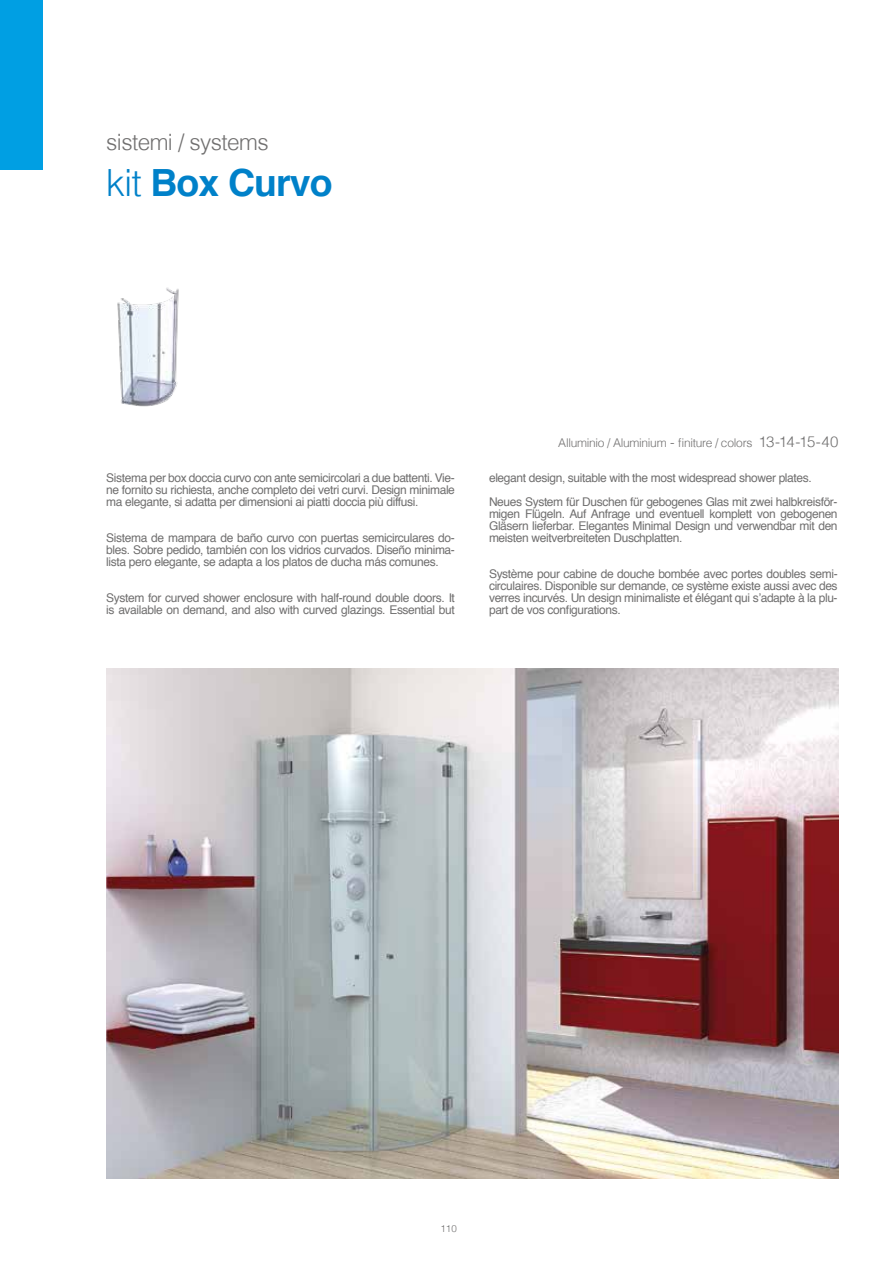
<style>
.page{position:relative;width:893px;height:1263px;background:#fff}
.page>*{position:absolute;margin:0;border:0;box-sizing:border-box;transform-origin:0 0}
.t1{font:700 37.5px "Helvetica";letter-spacing:-.025em;color:#0081c9}
.t2{font:300 22.5px "Helvetica";letter-spacing:-.025em;color:#706f6f}
.t3{font:12px/12px "Helvetica";letter-spacing:-.03em;color:#706f6f;text-align:justify}
.t4{font:300 12px "Helvetica";letter-spacing:-.025em;color:#706f6f}
.t5{font:300 9.75px "Helvetica";color:#706f6f}
.s1{font-weight:300}
.s2{font-size:13.5px}
.s3{font-size:15px}
</style>
<div class="page">
<div style="left:0;top:0;width:43px;height:170px;background:#009fe3"></div>
<img style="left:107px;top:668px;width:732px;height:510px">
<img style="left:117px;top:287px;width:62px;height:119px">
<p class="t2" style="left:106px;top:123px;width:164px">sistemi / systems</p>
<p class="t1" style="left:106px;top:152px;width:228px"><span class="s1">kit</span> Box Curvo</p>
<p class="t3" style="left:106px;top:472px;width:350px">Sistema per box doccia curvo con ante semicircolari a due battenti. Vie&shy;ne fornito su richiesta, anche completo dei vetri curvi. Design minimale ma elegante, si adatta per dimensioni ai piatti doccia più diffusi.</p>
<p class="t3" style="left:106px;top:532px;width:350px">Sistema de mampara de baño curvo con puertas semicirculares do&shy;bles. Sobre pedido, también con los vidrios curvados. Diseño minima&shy;lista pero elegante, se adapta a los platos de ducha más comunes.</p>
<p class="t3" style="left:106px;top:592px;width:350px">System for curved shower enclosure with half-round double doors. It is available on demand, and also with curved glazings. Essential but</p>
<p class="t4" style="left:558px;top:433px;width:282px">Alluminio / Aluminium <span class="s2">-</span> finiture / colors <span class="s3">13-14-15-40</span></p>
<p class="t3" style="left:489px;top:466px;width:350px;line-height:24px">elegant design, suitable with the most widespread shower plates.<br>Neues System für Duschen für gebogenes Glas mit zwei halbkreisför-</p>
<p class="t3" style="left:489px;top:508px;width:350px">migen Flügeln. Auf Anfrage und eventuell komplett von gebogenen Gläsern lieferbar. Elegantes Minimal Design und verwendbar mit den meisten weitverbreiteten Duschplatten.</p>
<p class="t3" style="left:489px;top:568px;width:350px">Système pour cabine de douche bombée avec portes doubles semi&shy;circulaires. Disponible sur demande, ce système existe aussi avec des verres incurvés. Un design minimaliste et élégant qui s’adapte à la plu&shy;part de vos configurations.</p>
<p class="t5" style="left:440px;top:1220px;width:18px">110</p>
</div>
